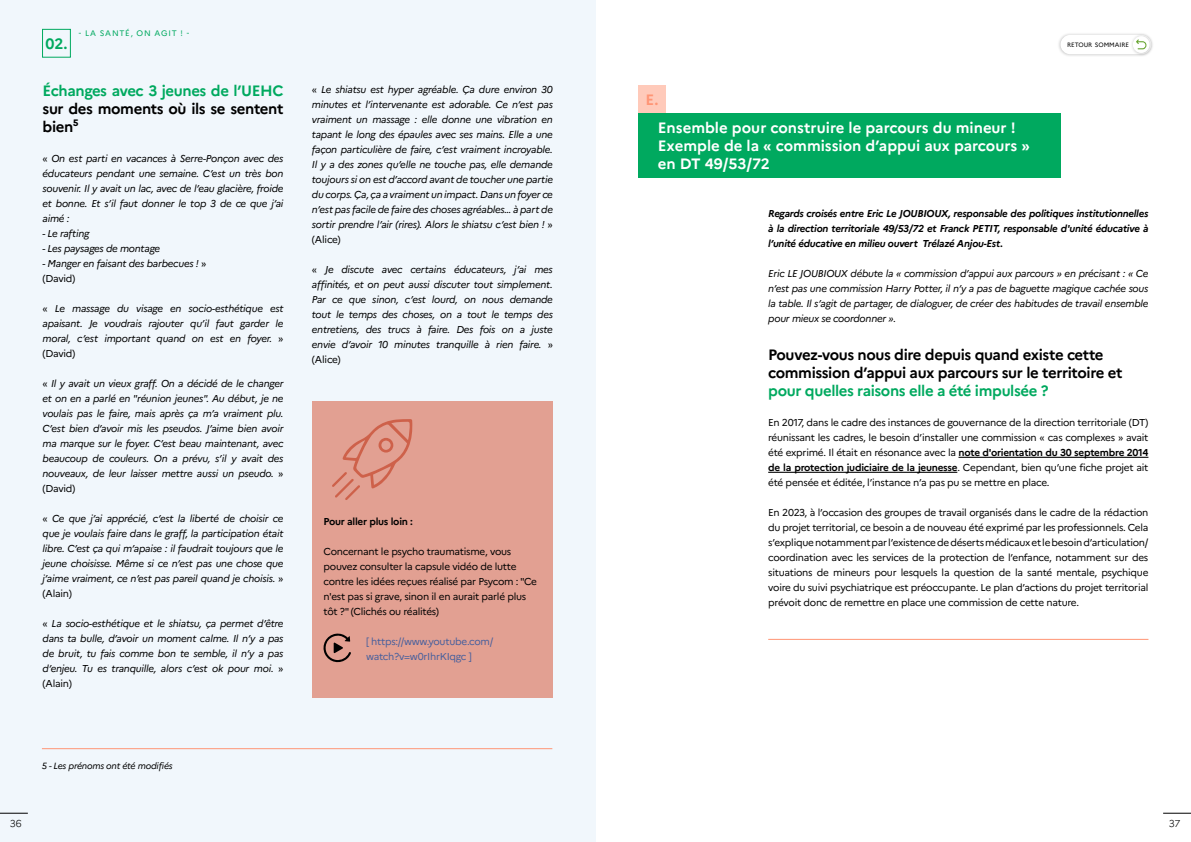
<style>
.page{position:relative;width:1191px;height:842px;background:#fff}
.page>*{position:absolute;margin:0;border:0;box-sizing:border-box;transform-origin:0 0}
.t1{font:700 15px/18px "Marianne";letter-spacing:-.025em;color:#000}
.t2{font:700 15px/18px "Marianne";color:#fff}
.t3{font:700 15px "Marianne";letter-spacing:-.025em;color:#00a95f}
.t4{font:700 15px "Marianne";color:#ff9575}
.t5{font:italic 10px/15px "Marianne";letter-spacing:-.025em;color:#000;text-align:justify}
.t6{font:10px/15px "Marianne";letter-spacing:-.025em;color:#000;text-align:justify}
.t7{font:italic 700 10px/15px "Marianne";letter-spacing:-.025em;color:#000;text-align:justify}
.t8{font:10px/15px "Marianne";letter-spacing:-.025em;color:#465f9d}
.t9{font:700 10px "Marianne";letter-spacing:-.025em;color:#000}
.t10{font:300 10px "Marianne";color:#000}
.t11{font:italic 9px "Marianne";letter-spacing:-.025em;color:#000}
.t12{font:8px "Marianne";letter-spacing:.1em;color:#00a95f}
.t13{font:6.3px "Marianne";color:#000}
.s1{font-style:normal}
.s2{font-weight:700}
</style>
<div class="page">
<div style="left:0;top:0;width:595px;height:842px;background:#f1f7fc"></div>
<div style="left:42px;top:29px;width:29px;height:29px;border:1px solid #00a95f"></div>
<div style="left:312px;top:401px;width:241px;height:296px;background:#e2a092"></div>
<svg style="left:332px;top:419px;width:81px;height:81px"></svg>
<hr style="left:42px;top:748px;width:510px;height:1px;background:#ff9575">
<svg style="left:323px;top:633px;width:28px;height:30px"></svg>
<div style="left:638px;top:113px;width:422px;height:64px;background:#00a95f"></div>
<div style="left:638px;top:85px;width:28px;height:28px;background:#ffcaba"></div>
<hr style="left:958px;top:457px;width:190px;height:1px;background:#000">
<hr style="left:768px;top:472px;width:189px;height:1px;background:#000">
<hr style="left:768px;top:639px;width:380px;height:1px;background:#ff9575">
<svg style="left:1163px;top:813px;width:28px;height:1px"></svg>
<svg style="left:0;top:813px;width:28px;height:1px"></svg>
<div style="left:1057px;top:32px;width:97px;height:25px;background:#000;opacity:.23"></div>
<div style="left:1060px;top:35px;width:91px;height:19px;background:#fff;border-radius:10px"></div>
<div style="left:1130px;top:33px;width:22px;height:23px;background:#000;opacity:.23"></div>
<svg style="left:1132px;top:36px;width:17px;height:17px"></svg>
<svg style="left:1136px;top:39px;width:10px;height:10px"></svg>
<h1 class="t3" style="left:45px;top:34px;width:23px">02.</h1>
<p class="t12" style="left:79px;top:28px;width:112px">- LA SANTÉ, ON AGIT ! -</p>
<h1 class="t3" style="left:43px;top:82px;width:242px">Échanges avec 3 jeunes de l’UEHC</h1>
<h1 class="t1" style="left:43px;top:100px;width:242px">sur des moments où ils se sentent bien⁵</h1>
<p class="t5" style="left:43px;top:151px;width:242px"><span class="s1">«</span> On est parti en vacances à Serre-Ponçon avec des éducateurs pendant une semaine. C’est un très bon souvenir. Il y avait un lac, avec de l’eau glacière, froide et bonne. Et s’il faut donner le top 3 de ce que j’ai aimé :</p>
<p class="t5" style="left:43px;top:226px;width:49px">- Le rafting</p>
<p class="t5" style="left:43px;top:241px;width:119px">- Les paysages de montage</p>
<p class="t5" style="left:43px;top:256px;width:165px">- Manger en faisant des barbecues ! <span class="s1">» (David)</span></p>
<p class="t5" style="left:43px;top:301px;width:242px"><span class="s1">«</span> Le massage du visage en socio-esthétique est apaisant. Je voudrais rajouter qu’il faut garder le moral, c’est important quand on est en foyer. <span class="s1">» (David)</span></p>
<p class="t5" style="left:43px;top:376px;width:242px"><span class="s1">«</span> Il y avait un vieux graff. On a décidé de le changer et on en a parlé en "réunion jeunes". Au début, je ne voulais pas le faire, mais après ça m’a vraiment plu.<br>C’est bien d’avoir mis les pseudos. J’aime bien avoir ma marque sur le foyer. C’est beau maintenant, avec beaucoup de couleurs. On a prévu, s’il y avait des nouveaux, de leur laisser mettre aussi un pseudo. <span class="s1">» (David)</span></p>
<p class="t5" style="left:43px;top:511px;width:242px"><span class="s1">«</span> Ce que j’ai apprécié, c’est la liberté de choisir ce que je voulais faire dans le graff, la participation était libre. C’est ça qui m’apaise : il faudrait toujours que le jeune choisisse. Même si ce n’est pas une chose que j’aime vraiment, ce n’est pas pareil quand je choisis. <span class="s1">» (Alain)</span></p>
<p class="t5" style="left:43px;top:616px;width:242px"><span class="s1">«</span> La socio-esthétique et le shiatsu, ça permet d’être dans ta bulle, d’avoir un moment calme. Il n’y a pas de bruit, tu fais comme bon te semble, il n’y a pas d’enjeu. Tu es tranquille, alors c’est ok pour moi. <span class="s1">» (Alain)</span></p>
<p class="t5" style="left:312px;top:81px;width:242px"><span class="s1">«</span> Le shiatsu est hyper agréable. Ça dure environ 30 minutes et l’intervenante est adorable. Ce n’est pas vraiment un massage : elle donne une vibration en tapant le long des épaules avec ses mains. Elle a une façon particulière de faire, c’est vraiment incroyable.<br>Il y a des zones qu’elle ne touche pas, elle demande toujours si on est d’accord avant de toucher une partie du corps. Ça, ça a vraiment un impact. Dans un foyer ce n’est pas facile de faire des choses agréables… à part de sortir prendre l’air (rires). Alors le shiatsu c’est bien ! <span class="s1">» (Alice)</span></p>
<p class="t5" style="left:312px;top:261px;width:242px"><span class="s1">«</span> Je discute avec certains éducateurs, j’ai mes affinités, et on peut aussi discuter tout simplement.<br>Par ce que sinon, c’est lourd, on nous demande tout le temps des choses, on a tout le temps des entretiens, des trucs à faire. Des fois on a juste envie d’avoir 10 minutes tranquille à rien faire. <span class="s1">» (Alice)</span></p>
<p class="t9" style="left:323px;top:515px;width:91px">Pour aller plus loin :</p>
<p class="t6" style="left:323px;top:544px;width:215px;text-align:left">Concernant le psycho traumatisme, vous pouvez consulter la capsule vidéo de lutte contre les idées reçues réalisé par Psycom : "Ce n'est pas si grave, sinon il en aurait parlé plus tôt ?" (Clichés ou réalités)</p>
<p class="t8" style="left:366px;top:634px;width:129px">[ https://www.youtube.com/ watch?v=w0rIhrKIqgc ]</p>
<p class="t11" style="left:42px;top:760px;width:132px">5 - Les prénoms ont été modifiés</p>
<h1 class="t4" style="left:645px;top:90px;width:15px">E.</h1>
<h1 class="t2" style="left:658px;top:118px;width:373px">Ensemble pour construire le parcours du mineur !<br>Exemple de la « commission d’appui aux parcours » en DT 49/53/72</h1>
<p class="t13" style="left:1067px;top:41px;width:64px">RETOUR SOMMAIRE</p>
<p class="t7" style="left:768px;top:206px;width:382px">Regards croisés entre Eric Le JOUBIOUX, responsable des politiques institutionnelles à la direction territoriale 49/53/72 et Franck PETIT, responsable d'unité éducative à l’unité éducative en milieu ouvert Trélazé Anjou-Est.</p>
<p class="t5" style="left:768px;top:266px;width:382px">Eric LE JOUBIOUX débute la « commission d’appui aux parcours » en précisant : « Ce n’est pas une commission Harry Potter, il n’y a pas de baguette magique cachée sous la table. Il s’agit de partager, de dialoguer, de créer des habitudes de travail ensemble pour mieux se coordonner ».</p>
<h1 class="t1" style="left:768px;top:346px;width:356px">Pouvez-vous nous dire depuis quand existe cette commission d’appui aux parcours sur le territoire et</h1>
<h1 class="t3" style="left:768px;top:381px;width:282px">pour quelles raisons elle a été impulsée ?</h1>
<p class="t6" style="left:768px;top:415px;width:382px">En 2017, dans le cadre des instances de gouvernance de la direction territoriale (DT) réunissant les cadres, le besoin d’installer une commission « cas complexes » avait été exprimé. Il était en résonance avec la <span class="s2">note d'orientation du 30 septembre 2014 de la protection judiciaire de la jeunesse</span>. Cependant, bien qu’une fiche projet ait été pensée et éditée, l’instance n’a pas pu se mettre en place.</p>
<p class="t6" style="left:768px;top:505px;width:382px">En 2023, à l’occasion des groupes de travail organisés dans le cadre de la rédaction du projet territorial, ce besoin a de nouveau été exprimé par les professionnels. Cela s’explique notamment par l’existence de déserts médicaux et le besoin d’articulation/ coordination avec les services de la protection de l’enfance, notamment sur des situations de mineurs pour lesquels la question de la santé mentale, psychique voire du suivi psychiatrique est préoccupante. Le plan d’actions du projet territorial prévoit donc de remettre en place une commission de cette nature.</p>
<p class="t10" style="left:10px;top:818px;width:13px">36</p>
<p class="t10" style="left:1168px;top:818px;width:13px">37</p>
</div>
